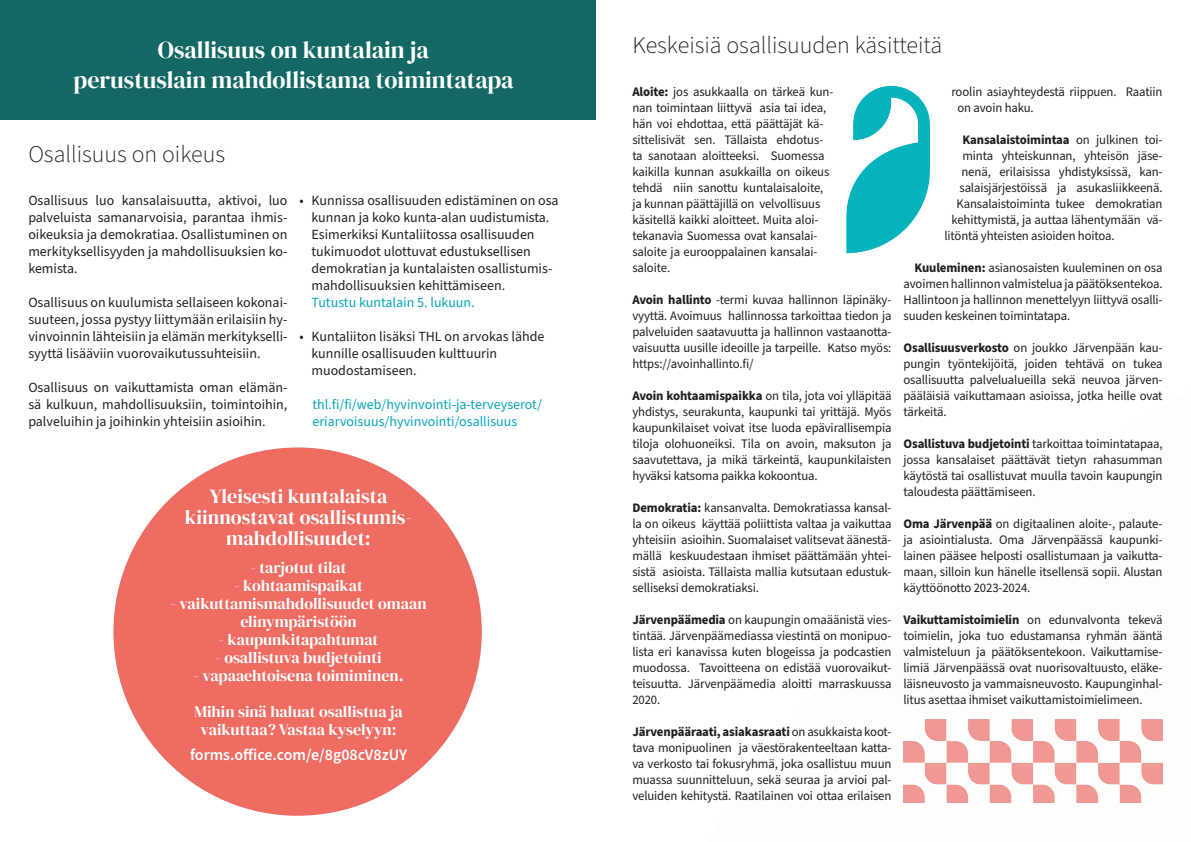
<style>
.page{position:relative;width:1191px;height:842px;background:#fff}
.page>*{position:absolute;margin:0;border:0;box-sizing:border-box;transform-origin:0 0}
.t1{font:24px/30px "DM Serif Display";color:#fff;text-align:center}
.t2{font:300 24px "Source Sans Pro";color:#231f20}
.t3{font:20px/21px "DM Serif Display";color:#fff;text-align:center}
.t4{font:16px/18px "DM Serif Display";color:#fff;text-align:center}
.t5{font:600 16px "Source Sans Pro";color:#fff}
.t6{font:14px/17px "Source Sans Pro";color:#231f20;text-align:justify}
.t7{font:14px/17px "Source Sans Pro";color:#08a5b9}
.t8{font:13px/16px "Source Sans Pro";letter-spacing:-.01em;color:#231f20;text-align:justify}
.t9{font:700 13px "Source Sans Pro";letter-spacing:-.01em;color:#231f20}
.s1{font-weight:700}
.s2{font-weight:400}
</style>
<div class="page">
<div style="left:0;top:0;width:595px;height:119px;background:#136865"></div>
<div style="left:113px;top:447px;width:369px;height:369px;background:#ee6c61;border-radius:50%"></div>
<img style="left:846px;top:85px;width:84px;height:169px">
<img style="left:903px;top:719px;width:259px;height:83px">
<h1 class="t1" style="left:73px;top:35px;width:442px">Osallisuus on kuntalain ja<br>perustuslain mahdollistama toimintatapa</h1>
<h1 class="t2" style="left:28px;top:138px;width:198px">Osallisuus on oikeus</h1>
<p class="t6" style="left:28px;top:193px;width:261px">Osallisuus luo kansalaisuutta, aktivoi, luo palveluista samanarvoisia, parantaa ihmis&shy;oikeuksia ja demokratiaa. Osallistuminen on merkityksellisyyden ja mahdollisuuksien ko&shy;kemista.</p>
<p class="t6" style="left:28px;top:294px;width:261px">Osallisuus on kuulumista sellaiseen kokonai&shy;suuteen, jossa pystyy liittymään erilaisiin hy&shy;vinvoinnin lähteisiin ja elämän merkitykselli&shy;syyttä lisääviin vuorovaikutussuhteisiin.</p>
<p class="t6" style="left:28px;top:379px;width:261px">Osallisuus on vaikuttamista oman elämän&shy;sä kulkuun, mahdollisuuksiin, toimintoihin, palveluihin ja joihinkin yhteisiin asioihin.</p>
<p class="t6" style="left:311px;top:192px;width:249px;text-align:left;text-indent:-12px">• Kunnissa osallisuuden edistäminen on osa kunnan ja koko kunta-alan uudistumista.<br>Esimerkiksi Kuntaliitossa osallisuuden tukimuodot ulottuvat edustuksellisen demokratian ja kuntalaisten osallistumis&shy;mahdollisuuksien kehittämiseen.</p>
<p class="t7" style="left:311px;top:294px;width:165px">Tutustu kuntalain 5. lukuun.</p>
<p class="t6" style="left:311px;top:328px;width:234px;text-align:left;text-indent:-12px">• Kuntaliiton lisäksi THL on arvokas lähde kunnille osallisuuden kulttuurin muodostamiseen.</p>
<p class="t7" style="left:312px;top:396px;width:231px">thl.fi/fi/web/hyvinvointi-ja-terveyserot/ eriarvoisuus/hyvinvointi/osallisuus</p>
<h2 class="t3" style="left:185px;top:486px;width:229px">Yleisesti kuntalaista kiinnostavat osallistumis&shy;mahdollisuudet:</h2>
<p class="t4" style="left:251px;top:558px;width:97px">- tarjotut tilat</p>
<p class="t4" style="left:234px;top:576px;width:130px">- kohtaamispaikat</p>
<p class="t4" style="left:171px;top:594px;width:257px">- vaikuttamismahdollisuudet omaan elinympäristöön</p>
<p class="t4" style="left:219px;top:630px;width:161px">- kaupunkitapahtumat</p>
<p class="t4" style="left:215px;top:648px;width:168px">- osallistuva budjetointi</p>
<p class="t4" style="left:194px;top:666px;width:211px">- vapaaehtoisena toimiminen.</p>
<p class="t4" style="left:194px;top:702px;width:210px">Mihin sinä haluat osallistua ja vaikuttaa? Vastaa kyselyyn:</p>
<p class="t5" style="left:190px;top:744px;width:219px">forms.office.com/e/8g08cV8zUY</p>
<h1 class="t2" style="left:632px;top:29px;width:311px">Keskeisiä osallisuuden käsitteitä</h1>
<p class="t8" style="left:632px;top:84px;width:203px;text-align:left"><span class="s1">Aloite:</span> jos asukkaalla on tärkeä kun&shy;nan toimintaan liittyvä asia tai idea, hän voi ehdottaa, että päättäjät kä&shy;sittelisivät sen. Tällaista ehdotus&shy;ta sanotaan aloitteeksi. Suomessa kaikilla kunnan asukkailla on oikeus tehdä niin sanottu kuntalaisaloite, ja kunnan päättäjillä on velvollisuus käsitellä kaikki aloitteet. Muita aloi&shy;tekanavia Suomessa ovat kansalai&shy;saloite ja eurooppalainen kansalai&shy;saloite.</p>
<p class="t8" style="left:632px;top:292px;width:261px"><span class="s1">Avoin hallinto</span> -termi kuvaa hallinnon läpinäky&shy;vyyttä. Avoimuus hallinnossa tarkoittaa tiedon ja palveluiden saatavuutta ja hallinnon vastaanotta&shy;vaisuutta uusille ideoille ja tarpeille. Katso myös: https://avoinhallinto.fi/</p>
<p class="t8" style="left:632px;top:388px;width:261px"><span class="s1">Avoin kohtaamispaikka</span> on tila, jota voi ylläpitää yhdistys, seurakunta, kaupunki tai yrittäjä. Myös kaupunkilaiset voivat itse luoda epävirallisempia tiloja olohuoneiksi. Tila on avoin, maksuton ja saavutettava, ja mikä tärkeintä, kaupunkilaisten hyväksi katsoma paikka kokoontua.</p>
<p class="t8" style="left:632px;top:500px;width:261px"><span class="s1">Demokratia:</span> kansanvalta. Demokratiassa kansal&shy;la on oikeus käyttää poliittista valtaa ja vaikuttaa yhteisiin asioihin. Suomalaiset valitsevat äänestä&shy;mällä keskuudestaan ihmiset päättämään yhtei&shy;sistä asioista. Tällaista mallia kutsutaan edustuk&shy;selliseksi demokratiaksi.</p>
<p class="t8" style="left:632px;top:612px;width:261px"><span class="s1">Järvenpäämedia</span> on kaupungin omaäänistä vies&shy;tintää. Järvenpäämediassa viestintä on monipuo&shy;lista eri kanavissa kuten blogeissa ja podcastien muodossa. Tavoitteena on edistää vuorovaikut&shy;teisuutta. Järvenpäämedia aloitti marraskuussa 2020.</p>
<p class="t8" style="left:632px;top:724px;width:261px"><span class="s1">Järvenpääraati, asiakasraati</span> on asukkaista koot&shy;tava monipuolinen ja väestörakenteeltaan katta&shy;va verkosto tai fokusryhmä, joka osallistuu muun muassa suunnitteluun, sekä seuraa ja arvioi pal&shy;veluiden kehitystä. Raatilainen voi ottaa erilaisen</p>
<p class="t8" style="left:957px;top:84px;width:207px;text-indent:-6px">roolin asiayhteydestä riippuen. Raatiin on avoin haku.</p>
<p class="t9" style="left:962px;top:130px;width:202px">Kansalaistoimintaa <span class="s2">on julkinen toi-</span></p>
<p class="t8" style="left:962px;top:148px;width:202px">minta yhteiskunnan, yhteisön jäse-</p>
<p class="t8" style="left:961px;top:164px;width:203px">nenä, erilaisissa yhdistyksissä, kan-</p>
<p class="t8" style="left:959px;top:180px;width:204px">salaisjärjestöissä ja asukasliikkeenä.</p>
<p class="t8" style="left:956px;top:196px;width:208px">Kansalaistoiminta tukee demokratian</p>
<p class="t8" style="left:951px;top:212px;width:212px">kehittymistä, ja auttaa lähentymään vä-</p>
<p class="t8" style="left:944px;top:228px;width:172px">litöntä yhteisten asioiden hoitoa.</p>
<p class="t8" style="left:903px;top:260px;width:260px;text-indent:11px"><span class="s1">Kuuleminen:</span> asianosaisten kuuleminen on osa avoimen hallinnon valmistelua ja päätöksentekoa.<br>Hallintoon ja hallinnon menettelyyn liittyvä osalli&shy;suuden keskeinen toimintatapa.</p>
<p class="t8" style="left:903px;top:340px;width:260px"><span class="s1">Osallisuusverkosto</span> on joukko Järvenpään kau&shy;pungin työntekijöitä, joiden tehtävä on tukea osallisuutta palvelualueilla sekä neuvoa järven&shy;pääläisiä vaikuttamaan asioissa, jotka heille ovat tärkeitä.</p>
<p class="t8" style="left:903px;top:436px;width:260px"><span class="s1">Osallistuva budjetointi</span> tarkoittaa toimintatapaa, jossa kansalaiset päättävät tietyn rahasumman käytöstä tai osallistuvat muulla tavoin kaupungin taloudesta päättämiseen.</p>
<p class="t8" style="left:903px;top:516px;width:260px"><span class="s1">Oma Järvenpää</span> on digitaalinen aloite-, palaute&shy;ja asiointialusta. Oma Järvenpäässä kaupunki&shy;lainen pääsee helposti osallistumaan ja vaikutta&shy;maan, silloin kun hänelle itsellensä sopii. Alustan käyttöönotto 2023-2024.</p>
<p class="t8" style="left:903px;top:612px;width:260px"><span class="s1">Vaikuttamistoimielin</span> on edunvalvonta tekevä toimielin, joka tuo edustamansa ryhmän ääntä valmisteluun ja päätöksentekoon. Vaikuttamise&shy;limiä Järvenpäässä ovat nuorisovaltuusto, eläke&shy;läisneuvosto ja vammaisneuvosto. Kaupunginhal&shy;litus asettaa ihmiset vaikuttamistoimielimeen.</p>
</div>
